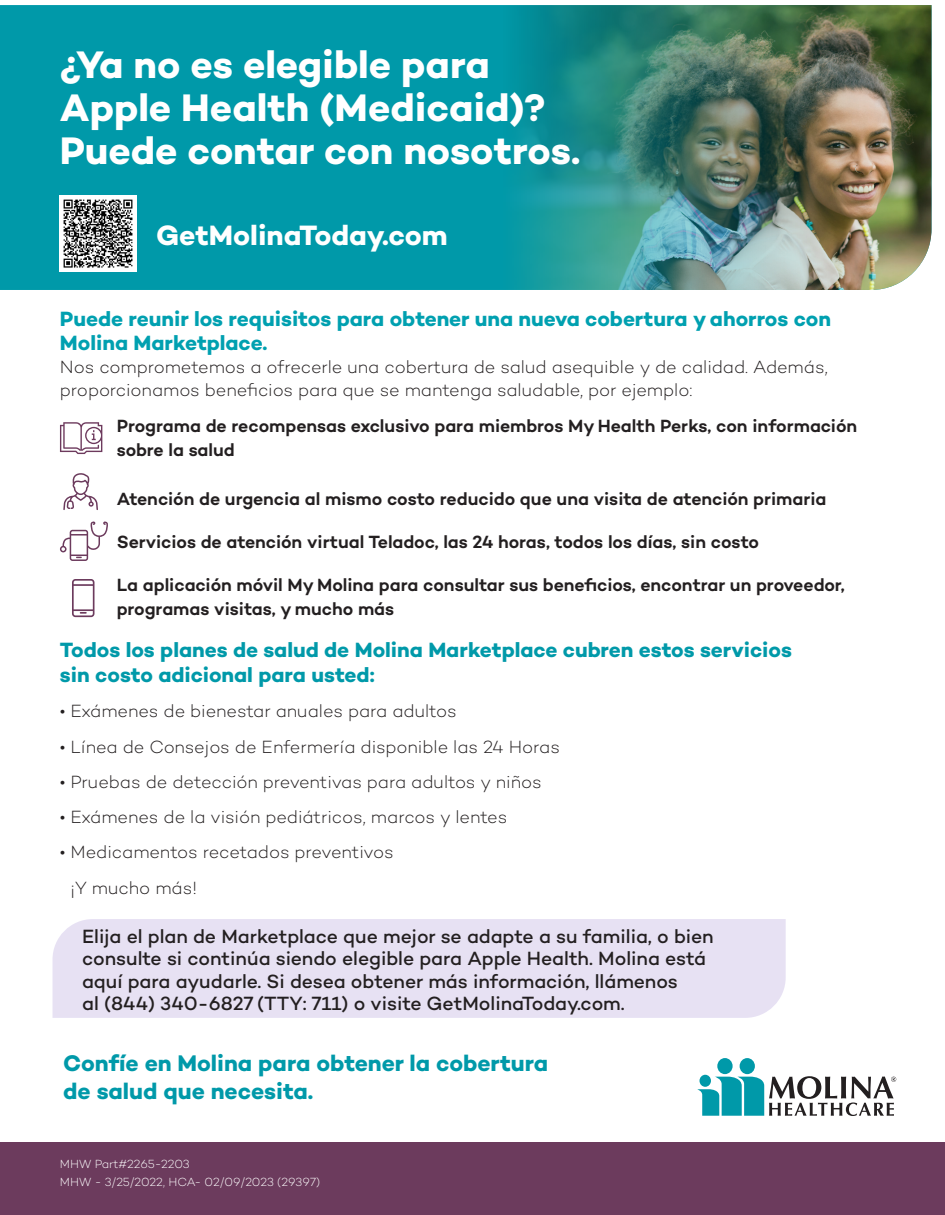
<style>
.page{position:relative;width:945px;height:1215px;background:#fff}
.page>*{position:absolute;margin:0;border:0;box-sizing:border-box;transform-origin:0 0}
.t1{font:700 39px/42.9px "Campton";color:#fff}
.t2{font:700 28.5px "Campton";color:#fff}
.t3{font:700 22.95px/27.6px "Campton";color:#0099a9}
.t4{font:700 21px/25.5px "Campton";letter-spacing:-.005em;color:#0099a9}
.t5{font:700 21px/23.2px "Campton";color:#00a0b0}
.t6{font:500 19.5px/22.5px "Campton";letter-spacing:-.005em;color:#231f20}
.t7{font:300 18px/23.2px "Campton";letter-spacing:-.005em;color:#231f20}
.t8{font:600 18px/24.8px "Campton";letter-spacing:-.005em;color:#231f20}
.t9{font:300 12px/18px "Campton";color:#fff}
</style>
<div class="page">
<div style="left:0;top:5px;width:501px;height:285px;background:#0099a9"></div>
<img style="left:501px;top:5px;width:431px;height:285px">
<img style="left:60px;top:195px;width:76px;height:76px">
<svg style="left:72px;top:579px;width:23px;height:38px"></svg>
<svg style="left:63px;top:473px;width:35px;height:37px"></svg>
<svg style="left:60px;top:521px;width:48px;height:40px"></svg>
<svg style="left:60px;top:422px;width:42px;height:32px"></svg>
<div style="left:0;top:1143px;width:945px;height:72px;background:#6c3b5d"></div>
<div style="left:52px;top:919px;width:734px;height:99px;background:#e7e1f3"></div>
<div style="left:740px;top:1058px;width:15px;height:16px;background:#0099a9;border-radius:50%"></div>
<div style="left:717px;top:1058px;width:16px;height:16px;background:#0099a9;border-radius:50%"></div>
<svg style="left:697px;top:1076px;width:199px;height:40px"></svg>
<h1 class="t1" style="left:60px;top:43px;width:522px">¿Ya no es elegible para<br>Apple Health (Medicaid)?<br>Puede contar con nosotros.</h1>
<p class="t2" style="left:156px;top:217px;width:293px">GetMolinaToday.com</p>
<h2 class="t5" style="left:60px;top:307px;width:773px">Puede reunir los requisitos para obtener una nueva cobertura y ahorros con<br>Molina Marketplace.</h2>
<p class="t7" style="left:60px;top:355px;width:770px">Nos comprometemos a ofrecerle una cobertura de salud asequible y de calidad. Además, proporcionamos beneficios para que se mantenga saludable, por ejemplo:</p>
<p class="t8" style="left:117px;top:413px;width:742px">Programa de recompensas exclusivo para miembros My Health Perks, con información sobre la salud</p>
<p class="t8" style="left:117px;top:486px;width:711px">Atención de urgencia al mismo costo reducido que una visita de atención primaria</p>
<p class="t8" style="left:117px;top:529px;width:644px">Servicios de atención virtual Teladoc, las 24 horas, todos los días, sin costo</p>
<p class="t8" style="left:117px;top:572px;width:730px">La aplicación móvil My Molina para consultar sus beneficios, encontrar un proveedor, programas visitas, y mucho más</p>
<h2 class="t4" style="left:60px;top:636px;width:734px">Todos los planes de salud de Molina Marketplace cubren estos servicios sin costo adicional para usted:</h2>
<p class="t7" style="left:60px;top:699px;width:398px">• Exámenes de bienestar anuales para adultos</p>
<p class="t7" style="left:60px;top:734px;width:502px">• Línea de Consejos de Enfermería disponible las 24 Horas</p>
<p class="t7" style="left:60px;top:770px;width:483px">• Pruebas de detección preventivas para adultos y niños</p>
<p class="t7" style="left:60px;top:805px;width:449px">• Exámenes de la visión pediátricos, marcos y lentes</p>
<p class="t7" style="left:60px;top:840px;width:335px">• Medicamentos recetados preventivos</p>
<p class="t7" style="left:71px;top:875px;width:128px">¡Y mucho más!</p>
<p class="t6" style="left:82px;top:924px;width:633px">Elija el plan de Marketplace que mejor se adapte a su familia, o bien consulte si continúa siendo elegible para Apple Health. Molina está aquí para ayudarle. Si desea obtener más información, llámenos<br>al (844) 340-6827 (TTY: 711) o visite GetMolinaToday.com.</p>
<h2 class="t3" style="left:63px;top:1049px;width:486px">Confíe en Molina para obtener la cobertura de salud que necesita.</h2>
<p class="t9" style="left:60px;top:1154px;width:262px">MHW Part#2265-2203<br>MHW - 3/25/2022, HCA- 02/09/2023 (29397)</p>
</div>
